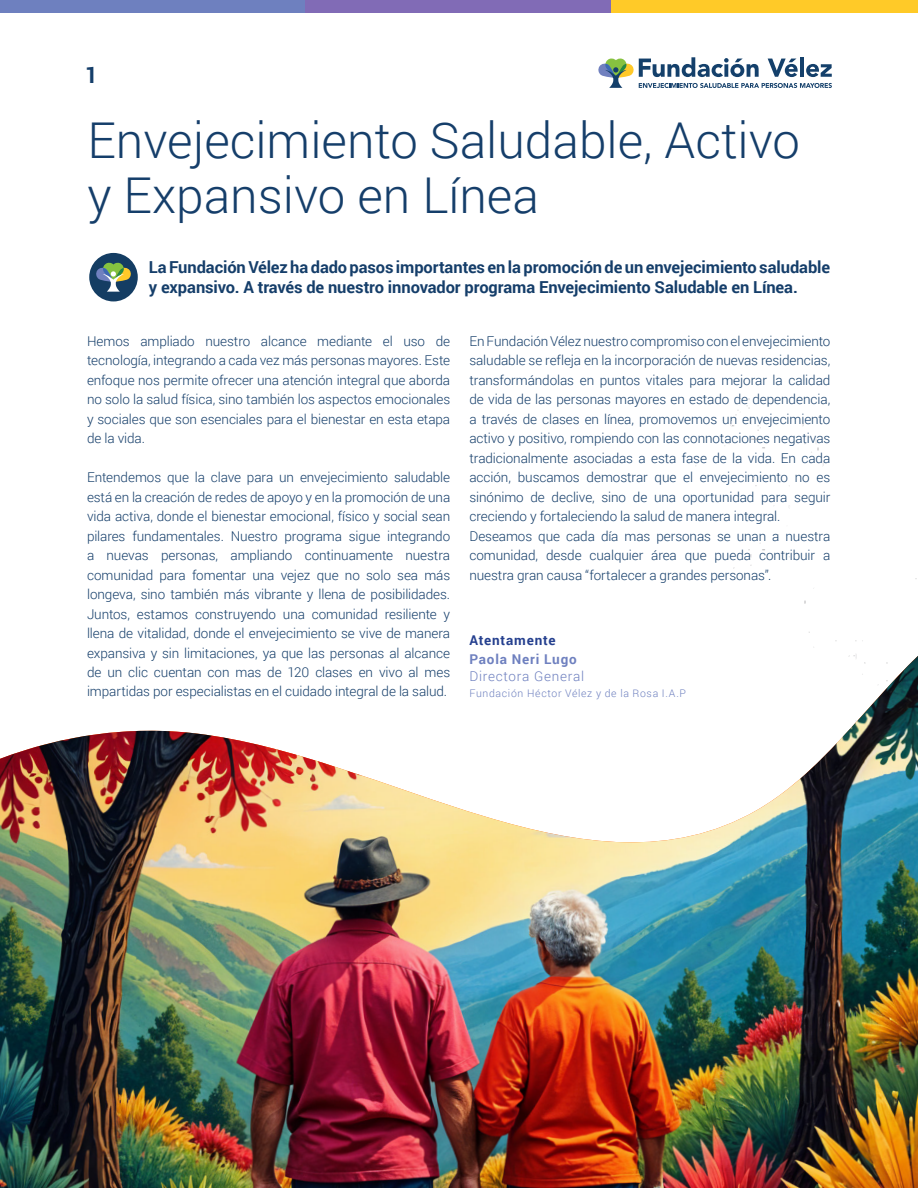
<style>
.page{position:relative;width:918px;height:1188px;background:#fff}
.page>*{position:absolute;margin:0;border:0;box-sizing:border-box;transform-origin:0 0}
.t1{font:300 49.35px/55.1px "Roboto";color:#153e6a}
.t2{font:700 22.5px "Roboto";color:#153e6a}
.t3{font:700 16.5px/19.5px "Roboto";letter-spacing:-.005em;color:#153e6a}
.t4{font:300 13.5px/19.5px "Roboto";letter-spacing:-.005em;color:#153e6a;text-align:justify}
.t5{font:300 13.5px "Roboto";letter-spacing:.055em;color:#6e80bf}
.t6{font:700 13.5px "Roboto";letter-spacing:.06em;color:#6e80bf}
.t7{font:700 13.5px "Roboto";letter-spacing:.06em;color:#25408f}
.t8{font:300 10.5px "Roboto";letter-spacing:.065em;color:#6e80bf}
</style>
<div class="page">
<img style="left:0;top:730px;width:680px;height:458px">
<img style="left:680px;top:398px;width:238px;height:790px">
<div style="left:0;top:0;width:306px;height:13px;background:#6e80bf"></div>
<div style="left:306px;top:0;width:306px;height:13px;background:#816bb6"></div>
<div style="left:612px;top:0;width:306px;height:13px;background:#ffca28"></div>
<svg style="left:598px;top:57px;width:234px;height:31px"></svg>
<div style="left:89px;top:253px;width:49px;height:48px;background:#143d63;border-radius:50%"></div>
<svg style="left:96px;top:262px;width:35px;height:30px"></svg>
<h2 class="t2" style="left:85px;top:59px;width:14px">1</h2>
<h1 class="t1" style="left:87px;top:112px;width:714px">Envejecimiento Saludable, Activo y Expansivo en Línea</h1>
<p class="t3" style="left:149px;top:257px;width:683px">La Fundación Vélez ha dado pasos importantes en la promoción de un envejecimiento saludable y expansivo. A través de nuestro innovador programa Envejecimiento Saludable en Línea.</p>
<p class="t4" style="left:87px;top:331px;width:365px">Hemos ampliado nuestro alcance mediante el uso de tecnología, integrando a cada vez más personas mayores. Este enfoque nos permite ofrecer una atención integral que aborda no solo la salud física, sino también los aspectos emocionales y sociales que son esenciales para el bienestar en esta etapa de la vida.</p>
<p class="t4" style="left:87px;top:467px;width:365px">Entendemos que la clave para un envejecimiento saludable está en la creación de redes de apoyo y en la promoción de una vida activa, donde el bienestar emocional, físico y social sean pilares fundamentales. Nuestro programa sigue integrando a nuevas personas, ampliando continuamente nuestra comunidad para fomentar una vejez que no solo sea más longeva, sino también más vibrante y llena de posibilidades.<br>Juntos, estamos construyendo una comunidad resiliente y llena de vitalidad, donde el envejecimiento se vive de manera expansiva y sin limitaciones, ya que las personas al alcance de un clic cuentan con mas de 120 clases en vivo al mes impartidas por especialistas en el cuidado integral de la salud.</p>
<p class="t4" style="left:469px;top:331px;width:362px;text-align:left">En Fundación Vélez nuestro compromiso con el envejecimiento saludable se refleja en la incorporación de nuevas residencias, transformándolas en puntos vitales para mejorar la calidad de vida de las personas mayores en estado de dependencia, a través de clases en línea, promovemos un envejecimiento activo y positivo, rompiendo con las connotaciones negativas tradicionalmente asociadas a esta fase de la vida. En cada acción, buscamos demostrar que el envejecimiento no es sinónimo de declive, sino de una oportunidad para seguir creciendo y fortaleciendo la salud de manera integral.<br>Deseamos que cada día mas personas se unan a nuestra comunidad, desde cualquier área que pueda contribuir a nuestra gran causa “fortalecer a grandes personas”.</p>
<p class="t7" style="left:469px;top:631px;width:88px">Atentamente</p>
<p class="t6" style="left:469px;top:650px;width:109px">Paola Neri Lugo</p>
<p class="t5" style="left:469px;top:667px;width:116px">Directora General</p>
<p class="t8" style="left:469px;top:686px;width:218px">Fundación Héctor Vélez y de la Rosa I.A.P</p>
</div>
